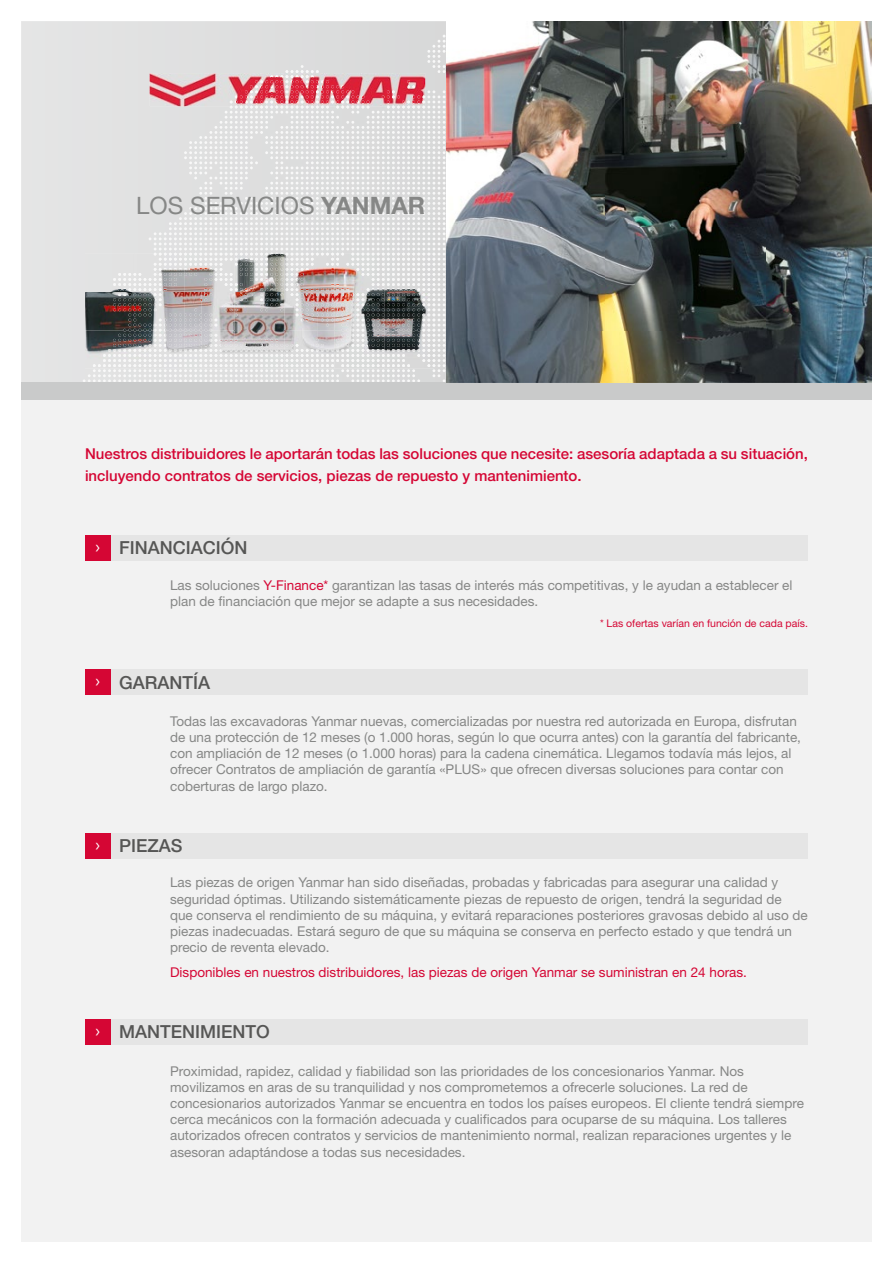
<style>
.page{position:relative;width:893px;height:1263px;background:#fff}
.page>*{position:absolute;margin:0;border:0;box-sizing:border-box;transform-origin:0 0}
.t1{font:24px "Helvetica Neue LT Std";color:#868786}
.t2{font:500 18px "Helvetica Neue LT Std";color:#565655}
.t3{font:500 15px/21.3px "Helvetica Neue LT Std";color:#d50634}
.t4{font:13.5px/16.2px "Helvetica Neue LT Std";color:#868786}
.t5{font:13.5px "Helvetica Neue LT Std";color:#d50634}
.t6{font:10.5px "Helvetica Neue LT Std";color:#d50634}
.s1{font-weight:700}
.s2{font-family:"Myriad Pro";font-weight:400;color:#fff}
.s3{color:#d50634}
</style>
<div class="page">
<div style="left:21px;top:21px;width:851px;height:1221px;background:#f2f2f2"></div>
<svg style="left:21px;top:21px;width:425px;height:362px"></svg>
<div style="left:21px;top:383px;width:851px;height:17px;background:#c9caca"></div>
<img style="left:446px;top:21px;width:426px;height:362px">
<div style="left:85px;top:535px;width:723px;height:25px;background:#e5e5e5"></div>
<div style="left:85px;top:535px;width:26px;height:25px;background:#d50634"></div>
<div style="left:85px;top:669px;width:723px;height:26px;background:#e5e5e5"></div>
<div style="left:85px;top:669px;width:26px;height:26px;background:#d50634"></div>
<div style="left:85px;top:833px;width:723px;height:25px;background:#e5e5e5"></div>
<div style="left:85px;top:833px;width:26px;height:25px;background:#d50634"></div>
<div style="left:85px;top:1019px;width:723px;height:26px;background:#e5e5e5"></div>
<div style="left:85px;top:1019px;width:26px;height:26px;background:#d50634"></div>
<svg style="left:83px;top:35px;width:362px;height:347px"></svg>
<h1 class="t1" style="left:136px;top:191px;width:290px">LOS SERVICIOS <span class="s1">YANMAR</span></h1>
<p class="t3" style="left:85px;top:443px;width:724px">Nuestros distribuidores le aportarán todas las soluciones que necesite: asesoría adaptada a su situación, incluyendo contratos de servicios, piezas de repuesto y mantenimiento.</p>
<h2 class="t2" style="left:96px;top:537px;width:153px"><span class="s2">›</span> FINANCIACIÓN</h2>
<p class="t4" style="left:170px;top:577px;width:624px">Las soluciones <span class="s3">Y-Finance*</span> garantizan las tasas de interés más competitivas, y le ayudan a establecer el plan de financiación que mejor se adapte a sus necesidades.</p>
<p class="t6" style="left:600px;top:617px;width:209px">* Las ofertas varían en función de cada país.</p>
<h2 class="t2" style="left:96px;top:672px;width:116px"><span class="s2">›</span> GARANTÍA</h2>
<p class="t4" style="left:170px;top:713px;width:632px">Todas las excavadoras Yanmar nuevas, comercializadas por nuestra red autorizada en Europa, disfrutan de una protección de 12 meses (o 1.000 horas, según lo que ocurra antes) con la garantía del fabricante, con ampliación de 12 meses (o 1.000 horas) para la cadena cinemática. Llegamos todavía más lejos, al ofrecer Contratos de ampliación de garantía «PLUS» que ofrecen diversas soluciones para contar con coberturas de largo plazo.</p>
<h2 class="t2" style="left:96px;top:835px;width:88px"><span class="s2">›</span> PIEZAS</h2>
<p class="t4" style="left:170px;top:874px;width:639px">Las piezas de origen Yanmar han sido diseñadas, probadas y fabricadas para asegurar una calidad y seguridad óptimas. Utilizando sistemáticamente piezas de repuesto de origen, tendrá la seguridad de que conserva el rendimiento de su máquina, y evitará reparaciones posteriores gravosas debido al uso de piezas inadecuadas. Estará seguro de que su máquina se conserva en perfecto estado y que tendrá un precio de reventa elevado.</p>
<p class="t5" style="left:170px;top:964px;width:578px">Disponibles en nuestros distribuidores, las piezas de origen Yanmar se suministran en 24 horas.</p>
<h2 class="t2" style="left:96px;top:1021px;width:176px"><span class="s2">›</span> MANTENIMIENTO</h2>
<p class="t4" style="left:170px;top:1062px;width:635px">Proximidad, rapidez, calidad y fiabilidad son las prioridades de los concesionarios Yanmar. Nos movilizamos en aras de su tranquilidad y nos comprometemos a ofrecerle soluciones. La red de concesionarios autorizados Yanmar se encuentra en todos los países europeos. El cliente tendrá siempre cerca mecánicos con la formación adecuada y cualificados para ocuparse de su máquina. Los talleres autorizados ofrecen contratos y servicios de mantenimiento normal, realizan reparaciones urgentes y le asesoran adaptándose a todas sus necesidades.</p>
</div>
